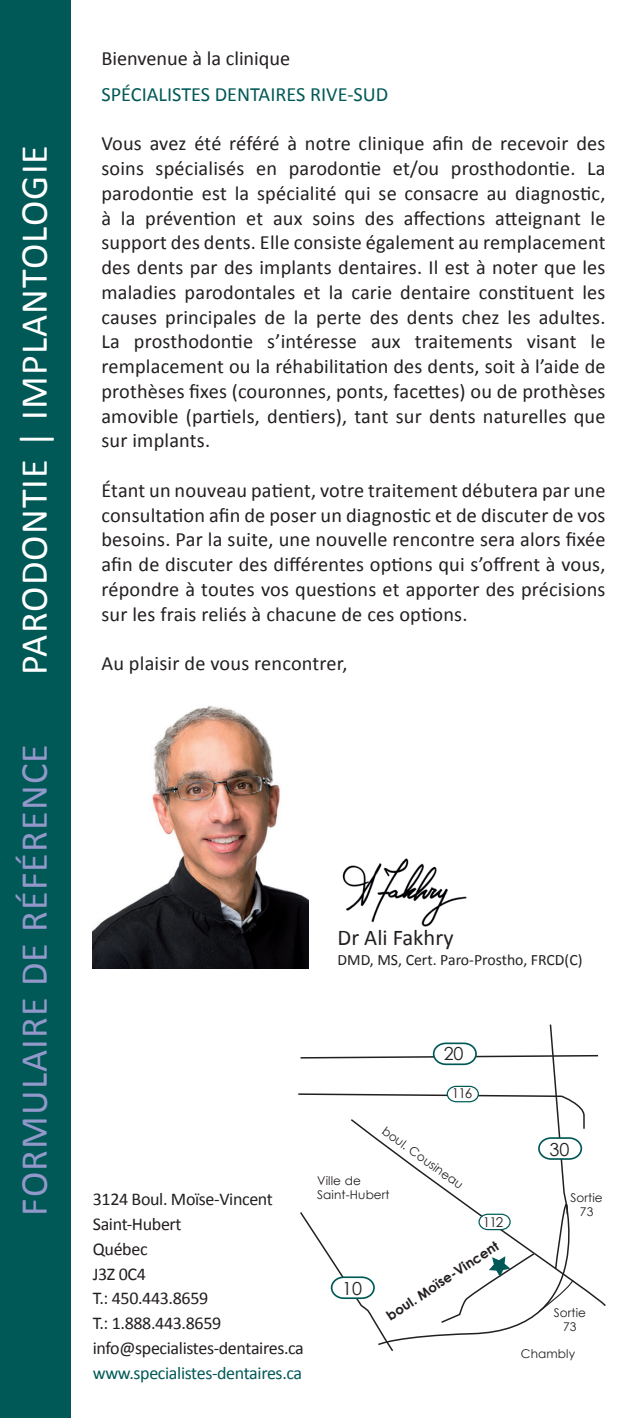
<style>
.page{position:relative;width:626px;height:1418px;background:#fff}
.page>*{position:absolute;margin:0;border:0;box-sizing:border-box;transform-origin:0 0}
.t1{font:38.25px "Calibri";letter-spacing:.03em;color:#fff}
.t2{font:38.25px "Calibri";letter-spacing:.03em;color:#9398cb}
.t3{font:22.5px "Calibri";color:#231f20}
.t4{font:20.25px/24.8px "Calibri";letter-spacing:.01em;color:#231f20;text-align:justify}
.t5{font:20.25px "Calibri";color:#005957}
.t6{font:18px/24.8px "Calibri";letter-spacing:-.02em;color:#231f20}
.t7{font:18px "Calibri";letter-spacing:-.02em;color:#005957}
.t8{font:18px "Century Gothic";color:#231f20}
.t9{font:15.75px "Calibri";color:#231f20}
.t10{font:700 13.5px "Century Gothic";color:#231f20}
.t11{font:13.5px "Century Gothic";letter-spacing:-.075em;color:#231f20}
.t12{font:11.92px/14.4px "Century Gothic";letter-spacing:.01em;color:#231f20;text-align:center}
</style>
<div class="page">
<svg style="left:393px;top:1024px;width:164px;height:318px"></svg>
<svg style="left:363px;top:1130px;width:243px;height:177px"></svg>
<svg style="left:300px;top:1041px;width:299px;height:25px"></svg>
<svg style="left:298px;top:1085px;width:287px;height:45px"></svg>
<svg style="left:536px;top:1136px;width:46px;height:24px"></svg>
<svg style="left:300px;top:1210px;width:93px;height:141px"></svg>
<svg style="left:439px;top:1174px;width:135px;height:150px"></svg>
<img style="left:342px;top:858px;width:125px;height:69px">
<div style="left:0;top:0;width:70px;height:1418px;background:#005957"></div>
<img style="left:93px;top:705px;width:215px;height:263px">
<h1 class="t1" style="left:10px;top:675px;width:531px;rotate:-90deg">PARODONTIE | IMPLANTOLOGIE</h1>
<h1 class="t2" style="left:10px;top:1215px;width:473px;rotate:-90deg">FORMULAIRE DE RÉFÉRENCE</h1>
<p class="t4" style="left:101px;top:46px;width:190px">Bienvenue à la clinique</p>
<p class="t5" style="left:101px;top:81px;width:288px">SPÉCIALISTES DENTAIRES RIVE-SUD</p>
<p class="t4" style="left:101px;top:131px;width:505px">Vous avez été référé à notre clinique afin de recevoir des soins spécialisés en parodontie et/ou prosthodontie. La parodontie est la spécialité qui se consacre au diagnostic, à la prévention et aux soins des affections atteignant le support des dents. Elle consiste également au remplacement des dents par des implants dentaires. Il est à noter que les maladies parodontales et la carie dentaire constituent les causes principales de la perte des dents chez les adultes.<br>La prosthodontie s’intéresse aux traitements visant le remplacement ou la réhabilitation des dents, soit à l’aide de prothèses fixes (couronnes, ponts, facettes) ou de prothèses amovible (partiels, dentiers), tant sur dents naturelles que sur implants.</p>
<p class="t4" style="left:101px;top:478px;width:505px">Étant un nouveau patient, votre traitement débutera par une consultation afin de poser un diagnostic et de discuter de vos besoins. Par la suite, une nouvelle rencontre sera alors fixée afin de discuter des différentes options qui s’offrent à vous, répondre à toutes vos questions et apporter des précisions sur les frais reliés à chacune de ces options.</p>
<p class="t4" style="left:101px;top:651px;width:247px">Au plaisir de vous rencontrer,</p>
<p class="t3" style="left:337px;top:923px;width:117px">Dr Ali Fakhry</p>
<p class="t9" style="left:337px;top:950px;width:246px">DMD, MS, Cert. Paro-Prostho, FRCD(C)</p>
<p class="t8" style="left:443px;top:1040px;width:21px">20</p>
<p class="t6" style="left:93px;top:1187px;width:212px">3124 Boul. Moïse-Vincent<br>Saint-Hubert<br>Québec<br>J3Z 0C4<br>T.: 450.443.8659<br>T.: 1.888.443.8659 info@specialistes-dentaires.ca</p>
<p class="t7" style="left:93px;top:1361px;width:211px">www.specialistes-dentaires.ca</p>
<p class="t11" style="left:451px;top:1083px;width:22px">116</p>
<p class="t12" style="left:387px;top:1123px;width:98px;rotate:36deg">boul. Cousineau</p>
<p class="t12" style="left:317px;top:1173px;width:74px;text-align:left">Ville de<br>Saint-Hubert</p>
<p class="t11" style="left:482px;top:1212px;width:22px">112</p>
<p class="t8" style="left:342px;top:1275px;width:21px">10</p>
<p class="t10" style="left:382px;top:1308px;width:132px;rotate:-34deg">boul. Moïse-Vincent</p>
<p class="t8" style="left:549px;top:1136px;width:21px">30</p>
<p class="t12" style="left:570px;top:1189px;width:34px">Sortie<br>73</p>
<p class="t12" style="left:553px;top:1305px;width:34px">Sortie<br>73</p>
<p class="t12" style="left:520px;top:1346px;width:56px">Chambly</p>
</div>
